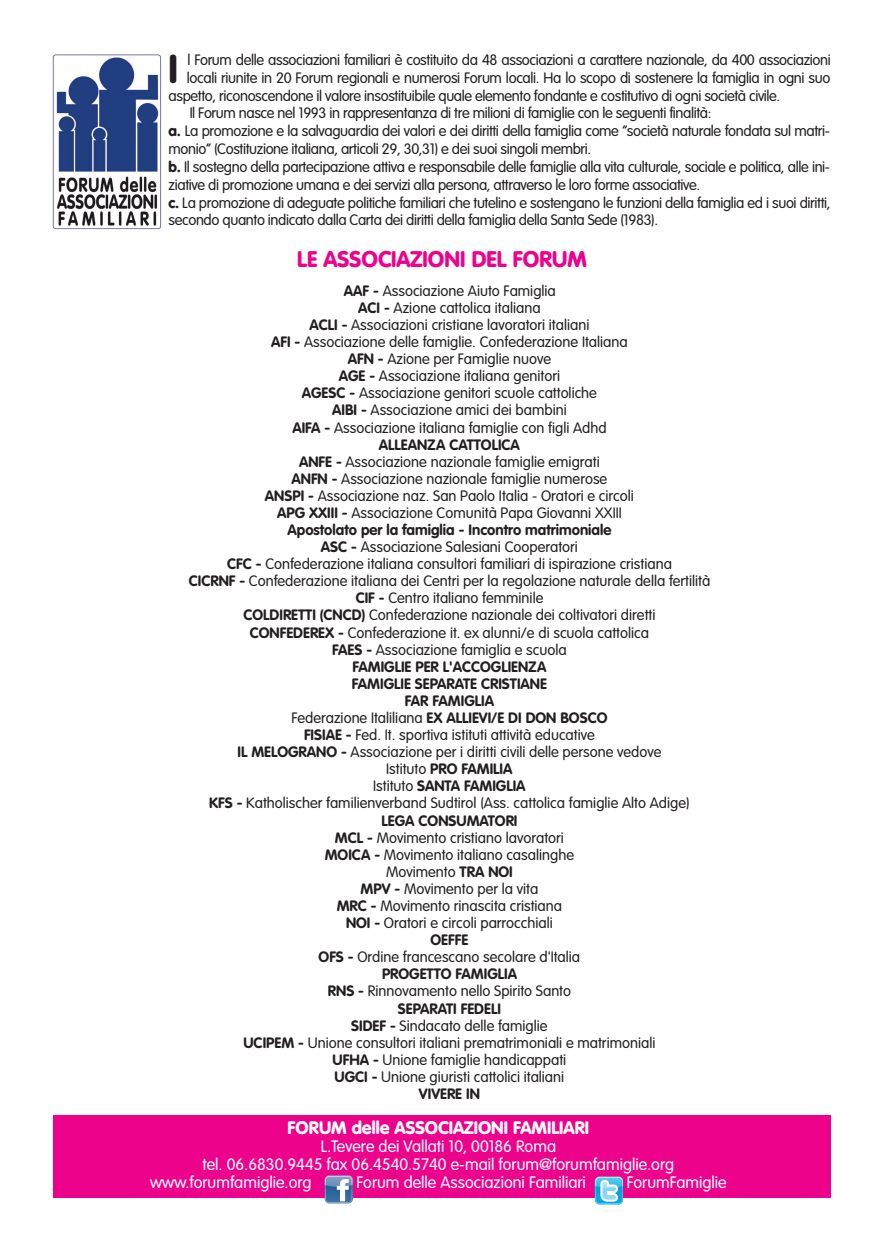
<style>
.page{position:relative;width:884px;height:1251px;background:#fff}
.page>*{position:absolute;margin:0;border:0;box-sizing:border-box;transform-origin:0 0}
.t1{font:900 39.6px "VAG Rounded";color:#231f20}
.t2{font:900 22.35px "VAG Rounded";color:#ed028c}
.t3{font:900 17.85px "VAG Rounded";color:#fff}
.t4{font:300 16.35px "VAG Rounded";color:#fff}
.t5{font:300 14.85px/17.1px "VAG Rounded";color:#231f20;text-align:center}
.t6{font:300 14.85px "VAG Rounded";letter-spacing:-.025em;color:#231f20}
.t7{font:300 14.85px "VAG Rounded";letter-spacing:-.02em;color:#231f20}
.s1{font-weight:900}
.s2{font-weight:700}
</style>
<div class="page">
<img style="left:52px;top:54px;width:109px;height:176px">
<div style="left:53px;top:1115px;width:778px;height:82px;background:#ed028c"></div>
<img style="left:325px;top:1175px;width:28px;height:28px">
<img style="left:595px;top:1176px;width:28px;height:28px">
<h1 class="t1" style="left:169px;top:45px;width:11px">I</h1>
<p class="t6" style="left:187px;top:51px;width:645px">l Forum delle associazioni familiari è costituito da 48 associazioni a carattere nazionale, da 400 associazioni</p>
<p class="t7" style="left:187px;top:69px;width:645px">locali riunite in 20 Forum regionali e numerosi Forum locali. Ha lo scopo di sostenere la famiglia in ogni suo</p>
<p class="t6" style="left:169px;top:87px;width:613px">aspetto, riconoscendone il valore insostituibile quale elemento fondante e costitutivo di ogni società civile.</p>
<p class="t6" style="left:190px;top:105px;width:523px">Il Forum nasce nel 1993 in rappresentanza di tre milioni di famiglie con le seguenti finalità:</p>
<p class="t6" style="left:169px;top:122px;width:663px"><span class="s1">a.</span> La promozione e la salvaguardia dei valori e dei diritti della famiglia come “società naturale fondata sul matri-</p>
<p class="t6" style="left:169px;top:140px;width:424px">monio” (Costituzione italiana, articoli 29, 30,31) e dei suoi singoli membri.</p>
<p class="t6" style="left:169px;top:158px;width:663px"><span class="s1">b.</span> Il sostegno della partecipazione attiva e responsabile delle famiglie alla vita culturale, sociale e politica, alle ini-</p>
<p class="t6" style="left:169px;top:176px;width:533px">ziative di promozione umana e dei servizi alla persona, attraverso le loro forme associative.</p>
<p class="t6" style="left:169px;top:194px;width:663px"><span class="s1">c.</span> La promozione di adeguate politiche familiari che tutelino e sostengano le funzioni della famiglia ed i suoi diritti,</p>
<p class="t6" style="left:169px;top:212px;width:491px">secondo quanto indicato dalla Carta dei diritti della famiglia della Santa Sede (1983).</p>
<h2 class="t2" style="left:297px;top:245px;width:291px">LE ASSOCIAZIONI DEL FORUM</h2>
<p class="t5" style="left:189px;top:282px;width:523px"><span class="s2">AAF -</span> Associazione Aiuto Famiglia<br><span class="s2">ACI -</span> Azione cattolica italiana<br><span class="s2">ACLI -</span> Associazioni cristiane lavoratori italiani<br><span class="s2">AFI -</span> Associazione delle famiglie. Confederazione Italiana<br><span class="s2">AFN -</span> Azione per Famiglie nuove<br><span class="s2">AGE -</span> Associazione italiana genitori<br><span class="s2">AGESC -</span> Associazione genitori scuole cattoliche<br><span class="s2">AIBI -</span> Associazione amici dei bambini<br><span class="s2">AIFA -</span> Associazione italiana famiglie con figli Adhd<br><span class="s2">ALLEANZA CATTOLICA<br>ANFE -</span> Associazione nazionale famiglie emigrati<br><span class="s2">ANFN -</span> Associazione nazionale famiglie numerose<br><span class="s2">ANSPI -</span> Associazione naz. San Paolo Italia - Oratori e circoli<br><span class="s2">APG XXIII -</span> Associazione Comunità Papa Giovanni XXIII<br><span class="s2">Apostolato per la famiglia - Incontro matrimoniale<br>ASC -</span> Associazione Salesiani Cooperatori<br><span class="s2">CFC -</span> Confederazione italiana consultori familiari di ispirazione cristiana<br><span class="s2">CICRNF -</span> Confederazione italiana dei Centri per la regolazione naturale della fertilità <span class="s2">CIF -</span> Centro italiano femminile<br><span class="s2">COLDIRETTI (CNCD)</span> Confederazione nazionale dei coltivatori diretti<br><span class="s2">CONFEDEREX -</span> Confederazione it. ex alunni/e di scuola cattolica<br><span class="s2">FAES -</span> Associazione famiglia e scuola<br><span class="s2">FAMIGLIE PER L'ACCOGLIENZA<br>FAMIGLIE SEPARATE CRISTIANE<br>FAR FAMIGLIA<br></span>Federazione Italiliana <span class="s2">EX ALLIEVI/E DI DON BOSCO<br>FISIAE -</span> Fed. It. sportiva istituti attività educative<br><span class="s2">IL MELOGRANO -</span> Associazione per i diritti civili delle persone vedove<br>Istituto <span class="s2">PRO FAMILIA<br></span>Istituto <span class="s2">SANTA FAMIGLIA<br>KFS -</span> Katholischer familienverband Sudtirol (Ass. cattolica famiglie Alto Adige)<br><span class="s2">LEGA CONSUMATORI<br>MCL -</span> Movimento cristiano lavoratori<br><span class="s2">MOICA -</span> Movimento italiano casalinghe<br>Movimento <span class="s2">TRA NOI<br>MPV -</span> Movimento per la vita<br><span class="s2">MRC -</span> Movimento rinascita cristiana<br><span class="s2">NOI -</span> Oratori e circoli parrocchiali<br><span class="s2">OEFFE<br>OFS -</span> Ordine francescano secolare d'Italia<br><span class="s2">PROGETTO FAMIGLIA<br>RNS -</span> Rinnovamento nello Spirito Santo<br><span class="s2">SEPARATI FEDELI<br>SIDEF -</span> Sindacato delle famiglie<br><span class="s2">UCIPEM -</span> Unione consultori italiani prematrimoniali e matrimoniali<br><span class="s2">UFHA -</span> Unione famiglie handicappati<br><span class="s2">UGCI -</span> Unione giuristi cattolici italiani<br><span class="s2">VIVERE IN</span></p>
<p class="t3" style="left:288px;top:1116px;width:303px">FORUM delle ASSOCIAZIONI FAMILIARI</p>
<p class="t4" style="left:321px;top:1136px;width:237px">L.Tevere dei Vallati 10, 00186 Roma</p>
<p class="t4" style="left:203px;top:1154px;width:473px">tel. 06.6830.9445 fax 06.4540.5740 e-mail forum@forumfamiglie.org</p>
<p class="t4" style="left:150px;top:1172px;width:163px">www.forumfamiglie.org</p>
<p class="t4" style="left:357px;top:1172px;width:231px">Forum delle Associazioni Familiari</p>
<p class="t4" style="left:627px;top:1172px;width:101px">ForumFamiglie</p>
</div>
